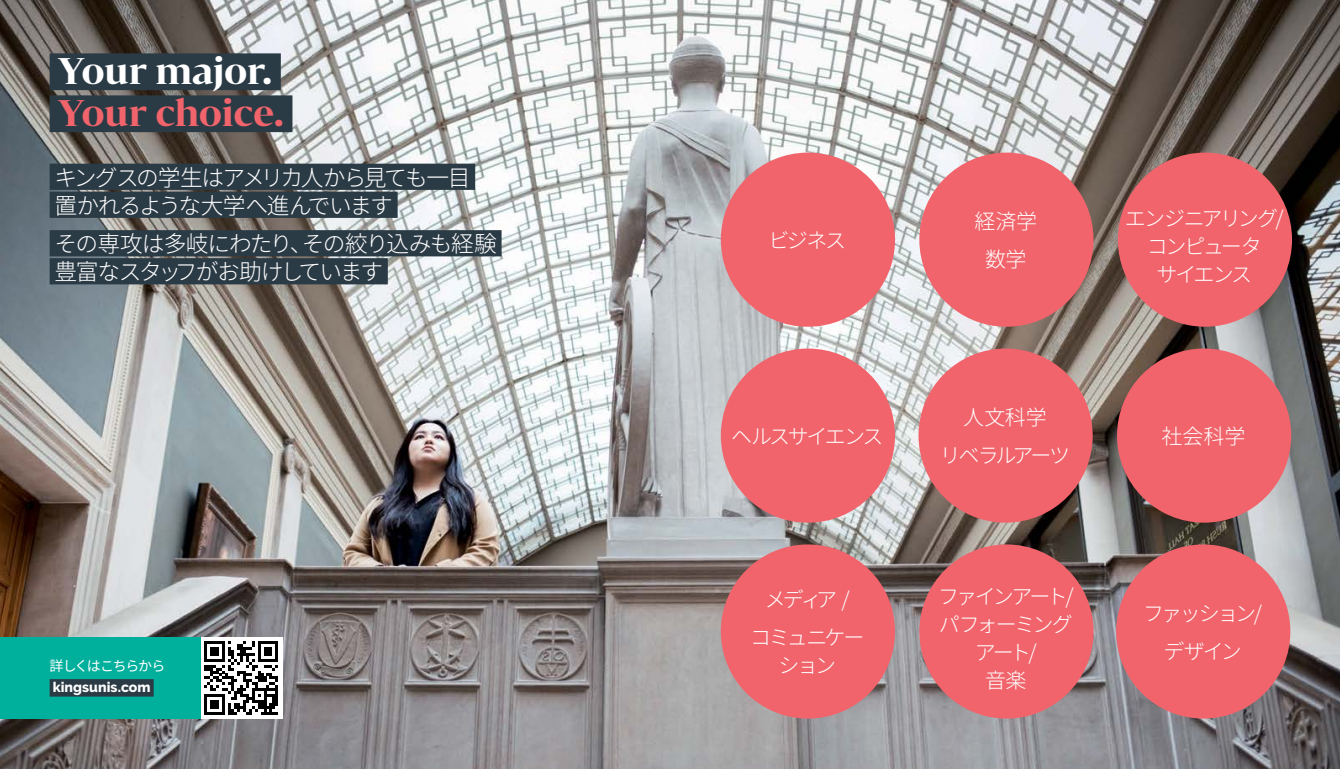
<style>
.page{position:relative;width:1340px;height:769px;background:#fff}
.page>*{position:absolute;margin:0;border:0;box-sizing:border-box;transform-origin:0 0}
.t1{font:700 35px "Bw Darius";letter-spacing:-.015em;color:#f1646b}
.t2{font:700 35px "Bw Darius";letter-spacing:-.01em;color:#fff}
.t3{font:300 22.75px/28px "Noto Sans CJ Kjp";letter-spacing:-.07em;color:#fff}
.t4{font:300 21px/28px "Noto Sans CJ Kjp";letter-spacing:-.115em;color:#fff;text-align:center}
.t5{font:300 21px/38.5px "Noto Sans CJ Kjp";letter-spacing:-.135em;color:#fff;text-align:center}
.t6{font:800 14px "Raleway";letter-spacing:.005em;color:#fff}
.t7{font:14px "Noto Sans CJ Kjp";letter-spacing:-.09em;color:#fff}
</style>
<div class="page">
<img style="left:0;top:0;width:1339px;height:769px">
<div style="left:50px;top:53px;width:231px;height:37px;background:#2b3b46"></div>
<div style="left:50px;top:95px;width:242px;height:37px;background:#2b3b46"></div>
<div style="left:50px;top:164px;width:425px;height:26px;background:#2b3b46"></div>
<div style="left:50px;top:192px;width:347px;height:26px;background:#2b3b46"></div>
<div style="left:50px;top:230px;width:451px;height:26px;background:#2b3b46"></div>
<div style="left:50px;top:258px;width:338px;height:26px;background:#2b3b46"></div>
<div style="left:720px;top:348px;width:175px;height:175px;background:#f1646b;border-radius:50%"></div>
<div style="left:919px;top:544px;width:174px;height:174px;background:#f1646b;border-radius:50%"></div>
<div style="left:1116px;top:544px;width:174px;height:174px;background:#f1646b;border-radius:50%"></div>
<div style="left:918px;top:348px;width:174px;height:175px;background:#f1646b;border-radius:50%"></div>
<div style="left:1116px;top:348px;width:175px;height:175px;background:#f1646b;border-radius:50%"></div>
<div style="left:720px;top:544px;width:175px;height:174px;background:#f1646b;border-radius:50%"></div>
<div style="left:720px;top:153px;width:175px;height:174px;background:#f1646b;border-radius:50%"></div>
<div style="left:919px;top:153px;width:174px;height:174px;background:#f1646b;border-radius:50%"></div>
<div style="left:1117px;top:153px;width:174px;height:174px;background:#f1646b;border-radius:50%"></div>
<div style="left:0;top:637px;width:201px;height:82px;background:#00b09c"></div>
<div style="left:201px;top:637px;width:82px;height:82px;background:#fff"></div>
<svg style="left:204px;top:641px;width:74px;height:74px"></svg>
<div style="left:50px;top:679px;width:104px;height:18px;background:#2b3b46"></div>
<h1 class="t2" style="left:58px;top:47px;width:216px">Your major.</h1>
<h1 class="t1" style="left:58px;top:89px;width:228px">Your choice.</h1>
<p class="t3" style="left:54px;top:164px;width:417px">キングスの学生はアメリカ人から見ても一目置かれるような大学へ進んでいます</p>
<p class="t3" style="left:54px;top:230px;width:444px">その専攻は多岐にわたり、その絞り込みも経験豊富なスタッフがお助けしています</p>
<p class="t7" style="left:50px;top:658px;width:117px">詳しくはこちらから</p>
<p class="t6" style="left:53px;top:679px;width:99px">kingsunis.com</p>
<p class="t4" style="left:768px;top:227px;width:79px">ビジネス</p>
<p class="t4" style="left:731px;top:423px;width:153px">ヘルスサイエンス</p>
<p class="t5" style="left:750px;top:580px;width:116px">メディア /<br>コミュニケー</p>
<p class="t4" style="left:778px;top:652px;width:59px">ション</p>
<p class="t4" style="left:974px;top:202px;width:64px;line-height:38.5px">経済学数学</p>
<p class="t4" style="left:1124px;top:205px;width:160px">エンジニアリング/コンピュータ<br>サイエンス</p>
<p class="t4" style="left:939px;top:398px;width:132px;line-height:38.5px">人文科学<br>リベラルアーツ</p>
<p class="t4" style="left:938px;top:583px;width:137px">ファインアート/パフォーミングアート/<br>音楽</p>
<p class="t4" style="left:1161px;top:423px;width:85px">社会科学</p>
<p class="t4" style="left:1143px;top:594px;width:121px;line-height:38.5px">ファッション/デザイン</p>
</div>
